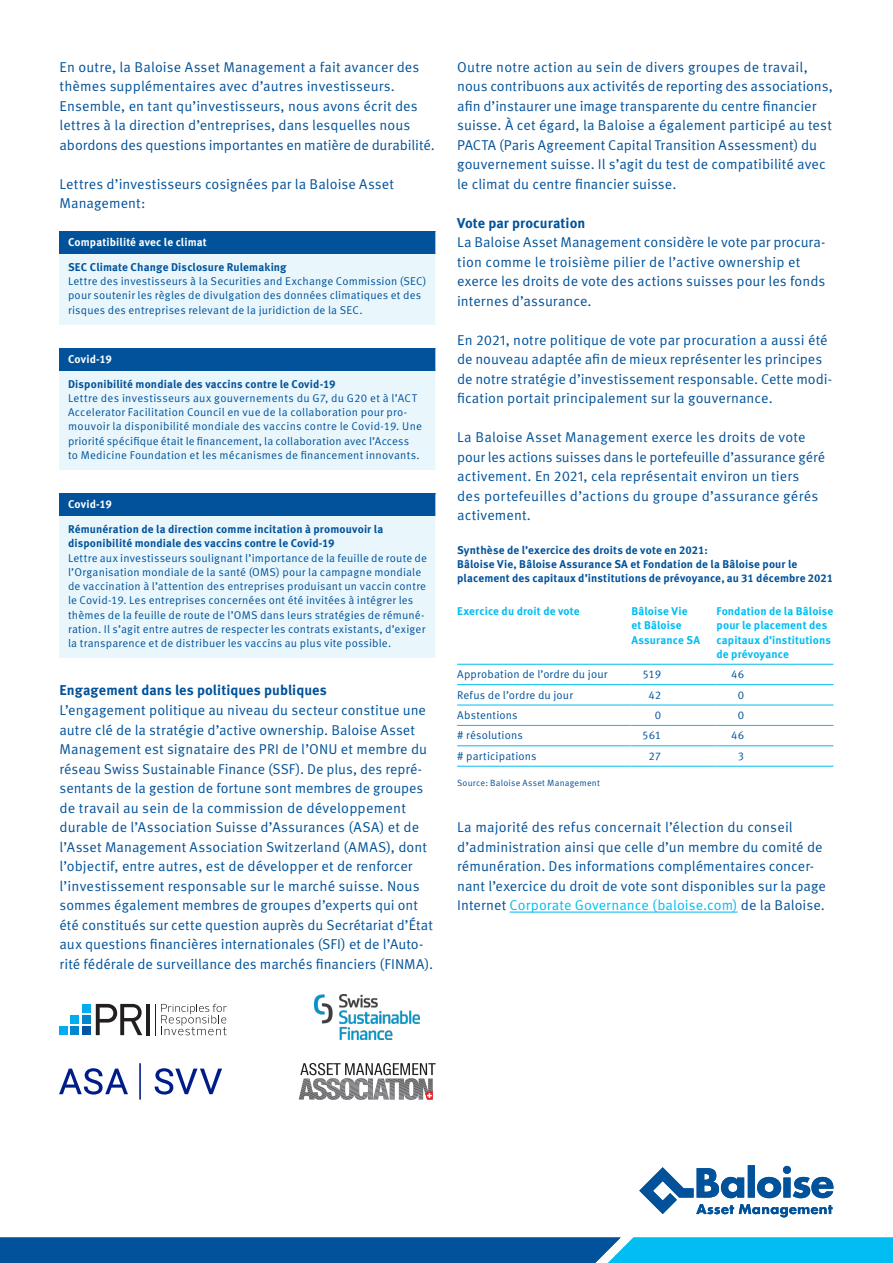
<style>
.page{position:relative;width:893px;height:1263px;background:#fff}
.page>*{position:absolute;margin:0;border:0;box-sizing:border-box;transform-origin:0 0}
.t1{font:14.25px/19.5px "Meta Pro Norm";letter-spacing:.005em;color:#01529a}
.t2{font:700 14.25px "Meta Pro";letter-spacing:.005em;color:#01529a}
.t3{font:11.25px/14.2px "Meta Pro Norm";letter-spacing:.015em;color:#01529a}
.t4{font:700 11.25px/14.2px "Meta Pro";letter-spacing:.01em;color:#01529a}
.t5{font:700 11.25px/14.2px "Meta Pro";letter-spacing:.01em;color:#01bdf2}
.t6{font:700 11.25px "Meta Pro";letter-spacing:.01em;color:#fff}
.t7{font:9px "Meta Pro Norm";letter-spacing:.025em;color:#01529a}
.s1{color:#01bdf2}
</style>
<div class="page">
<svg style="left:0;top:1237px;width:893px;height:26px;background:#0676b6"></svg>
<svg style="left:639px;top:1165px;width:194px;height:52px"></svg>
<div style="left:60px;top:231px;width:376px;height:23px;background:#01529a"></div>
<div style="left:60px;top:254px;width:376px;height:70px;background:#e9f7fd"></div>
<svg style="left:435px;top:231px;width:1px;height:23px"></svg>
<hr style="left:435px;top:254px;width:1px;height:70px;background:#fff">
<div style="left:60px;top:348px;width:376px;height:23px;background:#01529a"></div>
<div style="left:60px;top:371px;width:376px;height:99px;background:#e9f7fd"></div>
<svg style="left:435px;top:348px;width:1px;height:23px"></svg>
<hr style="left:435px;top:371px;width:1px;height:99px;background:#fff">
<div style="left:60px;top:494px;width:376px;height:22px;background:#01529a"></div>
<div style="left:60px;top:516px;width:376px;height:142px;background:#e9f7fd"></div>
<svg style="left:435px;top:494px;width:1px;height:22px"></svg>
<hr style="left:435px;top:516px;width:1px;height:142px;background:#fff">
<hr style="left:510px;top:912px;width:228px;height:1px;background:#01bdf2">
<hr style="left:457px;top:664px;width:174px;height:1px;background:#01bdf2">
<hr style="left:631px;top:664px;width:85px;height:1px;background:#01bdf2">
<hr style="left:716px;top:664px;width:117px;height:1px;background:#01bdf2">
<hr style="left:457px;top:684px;width:174px;height:1px;background:#01bdf2">
<hr style="left:631px;top:684px;width:85px;height:1px;background:#01bdf2">
<hr style="left:716px;top:684px;width:117px;height:1px;background:#01bdf2">
<hr style="left:457px;top:705px;width:174px;height:1px;background:#01bdf2">
<hr style="left:631px;top:705px;width:85px;height:1px;background:#01bdf2">
<hr style="left:716px;top:705px;width:117px;height:1px;background:#01bdf2">
<hr style="left:457px;top:725px;width:174px;height:1px;background:#01bdf2">
<hr style="left:631px;top:725px;width:85px;height:1px;background:#01bdf2">
<hr style="left:716px;top:725px;width:117px;height:1px;background:#01bdf2">
<hr style="left:457px;top:745px;width:174px;height:1px;background:#01bdf2">
<hr style="left:631px;top:745px;width:85px;height:1px;background:#01bdf2">
<hr style="left:716px;top:745px;width:117px;height:1px;background:#01bdf2">
<hr style="left:457px;top:766px;width:174px;height:1px;background:#01bdf2">
<hr style="left:631px;top:766px;width:85px;height:1px;background:#01bdf2">
<hr style="left:716px;top:766px;width:117px;height:1px;background:#01bdf2">
<svg style="left:299px;top:1063px;width:137px;height:37px"></svg>
<svg style="left:59px;top:1068px;width:69px;height:26px"></svg>
<svg style="left:155px;top:1068px;width:67px;height:26px"></svg>
<hr style="left:139px;top:1063px;width:2px;height:36px;background:#001c88">
<div style="left:82px;top:1004px;width:9px;height:9px;background:#00aeef"></div>
<div style="left:82px;top:1015px;width:9px;height:9px;background:#0087cd"></div>
<div style="left:82px;top:1026px;width:9px;height:9px;background:#0154a6"></div>
<div style="left:71px;top:1015px;width:8px;height:9px;background:#00aeef"></div>
<div style="left:71px;top:1026px;width:8px;height:9px;background:#0087cd"></div>
<div style="left:59px;top:1026px;width:9px;height:9px;background:#00aeef"></div>
<svg style="left:96px;top:1004px;width:46px;height:31px"></svg>
<hr style="left:146px;top:1004px;width:4px;height:31px;background:#231f20">
<hr style="left:155px;top:1004px;width:1px;height:31px;background:#231f20">
<svg style="left:161px;top:1004px;width:66px;height:31px"></svg>
<img style="left:315px;top:994px;width:104px;height:46px">
<p class="t1" style="left:60px;top:56px;width:377px">En outre, la Baloise Asset Management a fait avancer des thèmes supplémentaires avec d’autres investisseurs.<br>Ensemble, en tant qu’investisseurs, nous avons écrit des lettres à la direction d’entreprises, dans lesquelles nous abordons des questions importantes en matière de durabilité.</p>
<p class="t1" style="left:60px;top:173px;width:336px">Lettres d’investisseurs cosignées par la Baloise Asset<br>Management:</p>
<p class="t6" style="left:68px;top:233px;width:140px">Compatibilité avec le climat</p>
<p class="t4" style="left:68px;top:259px;width:220px">SEC Climate Change Disclosure Rulemaking</p>
<p class="t3" style="left:68px;top:273px;width:360px">Lettre des investisseurs à la Securities and Exchange Commission (SEC) pour soutenir les règles de divulgation des données climatiques et des risques des entreprises relevant de la juridiction de la SEC.</p>
<p class="t6" style="left:68px;top:350px;width:45px">Covid-19</p>
<p class="t4" style="left:68px;top:376px;width:269px">Disponibilité mondiale des vaccins contre le Covid-19</p>
<p class="t3" style="left:68px;top:390px;width:356px">Lettre des investisseurs aux gouvernements du G7, du G20 et à l’ACT Accelerator Facilitation Council en vue de la collaboration pour pro&shy;mouvoir la disponibilité mondiale des vaccins contre le Covid-19. Une priorité spécifique était le financement, la collaboration avec l’Access<br>to Medicine Foundation et les mécanismes de financement innovants.</p>
<p class="t6" style="left:68px;top:496px;width:45px">Covid-19</p>
<p class="t4" style="left:68px;top:521px;width:317px">Rémunération de la direction comme incitation à promouvoir la disponibilité mondiale des vaccins contre le Covid-19</p>
<p class="t3" style="left:68px;top:550px;width:360px">Lettre aux investisseurs soulignant l’importance de la feuille de route de l’Organisation mondiale de la santé (OMS) pour la campagne mondiale de vaccination à l’attention des entreprises produisant un vaccin contre le Covid-19. Les entreprises concernées ont été invitées à intégrer les thèmes de la feuille de route de l’OMS dans leurs stratégies de rémuné&shy;ration. Il s’agit entre autres de respecter les contrats existants, d’exiger la transparence et de distribuer les vaccins au plus vite possible.</p>
<p class="t2" style="left:60px;top:679px;width:269px">Engagement dans les politiques publiques</p>
<p class="t1" style="left:60px;top:699px;width:375px">L’engagement politique au niveau du secteur constitue une autre clé de la stratégie d’active ownership. Baloise Asset Management est signataire des PRI de l’ONU et membre du réseau Swiss Sustainable Finance (SSF). De plus, des repré&shy;sentants de la gestion de fortune sont membres de groupes de travail au sein de la commission de développement durable de l’Association Suisse d’Assurances (ASA) et de l’Asset Management Association Switzerland (AMAS), dont l’objectif, entre autres, est de développer et de renforcer l’investissement responsable sur le marché suisse. Nous sommes également membres de groupes d’experts qui ont été constitués sur cette question auprès du Secrétariat d’État aux questions financières internationales (SFI) et de l’Auto&shy;rité fédérale de surveillance des marchés financiers (FINMA).</p>
<p class="t1" style="left:457px;top:56px;width:377px">Outre notre action au sein de divers groupes de travail, nous contribuons aux activités de reporting des associations, afin d’instaurer une image transparente du centre financier suisse. À cet égard, la Baloise a également participé au test PACTA (Paris Agreement Capital Transition Assessment) du gouvernement suisse. Il s’agit du test de compatibilité avec le climat du centre financier suisse.</p>
<p class="t2" style="left:457px;top:211px;width:130px">Vote par procuration</p>
<p class="t1" style="left:457px;top:231px;width:370px">La Baloise Asset Management considère le vote par procura&shy;tion comme le troisième pilier de l’active ownership et exerce les droits de vote des actions suisses pour les fonds internes d’assurance.</p>
<p class="t1" style="left:457px;top:329px;width:376px">En 2021, notre politique de vote par procuration a aussi été de nouveau adaptée afin de mieux représenter les principes de notre stratégie d’investissement responsable. Cette modi&shy;fication portait principalement sur la gouvernance.</p>
<p class="t1" style="left:457px;top:426px;width:369px">La Baloise Asset Management exerce les droits de vote pour les actions suisses dans le portefeuille d’assurance géré activement. En 2021, cela représentait environ un tiers des portefeuilles d’actions du groupe d’assurance gérés activement.</p>
<p class="t4" style="left:457px;top:542px;width:378px">Synthèse de l’exercice des droits de vote en 2021:<br>Bâloise Vie, Bâloise Assurance SA et Fondation de la Bâloise pour le placement des capitaux d’institutions de prévoyance, au 31 décembre 2021</p>
<p class="t5" style="left:457px;top:603px;width:124px">Exercice du droit de vote</p>
<p class="t5" style="left:631px;top:603px;width:70px">Bâloise Vie et Bâloise<br>Assurance SA</p>
<p class="t5" style="left:716px;top:603px;width:118px">Fondation de la Bâloise pour le placement des capitaux d’institutions de prévoyance</p>
<p class="t3" style="left:457px;top:666px;width:152px">Approbation de l’ordre du jour</p>
<p class="t3" style="left:642px;top:666px;width:20px">519</p>
<p class="t3" style="left:731px;top:666px;width:15px">46</p>
<p class="t3" style="left:457px;top:687px;width:117px">Refus de l’ordre du jour</p>
<p class="t3" style="left:649px;top:687px;width:14px">42</p>
<p class="t3" style="left:738px;top:687px;width:8px">0</p>
<p class="t3" style="left:457px;top:707px;width:62px">Abstentions</p>
<p class="t3" style="left:655px;top:707px;width:8px">0</p>
<p class="t3" style="left:738px;top:707px;width:8px">0</p>
<p class="t3" style="left:457px;top:728px;width:67px"># résolutions</p>
<p class="t3" style="left:642px;top:728px;width:20px">561</p>
<p class="t3" style="left:731px;top:728px;width:15px">46</p>
<p class="t3" style="left:457px;top:748px;width:81px"># participations</p>
<p class="t3" style="left:648px;top:748px;width:14px">27</p>
<p class="t3" style="left:738px;top:748px;width:8px">3</p>
<p class="t7" style="left:457px;top:776px;width:144px">Source: Baloise Asset Management</p>
<p class="t1" style="left:457px;top:816px;width:370px">La majorité des refus concernait l’élection du conseil d’administration ainsi que celle d’un membre du comité de rémunération. Des informations complémentaires concer&shy;nant l’exercice du droit de vote sont disponibles sur la page Internet <span class="s1">Corporate Governance (baloise.com)</span> de la Baloise.</p>
</div>
